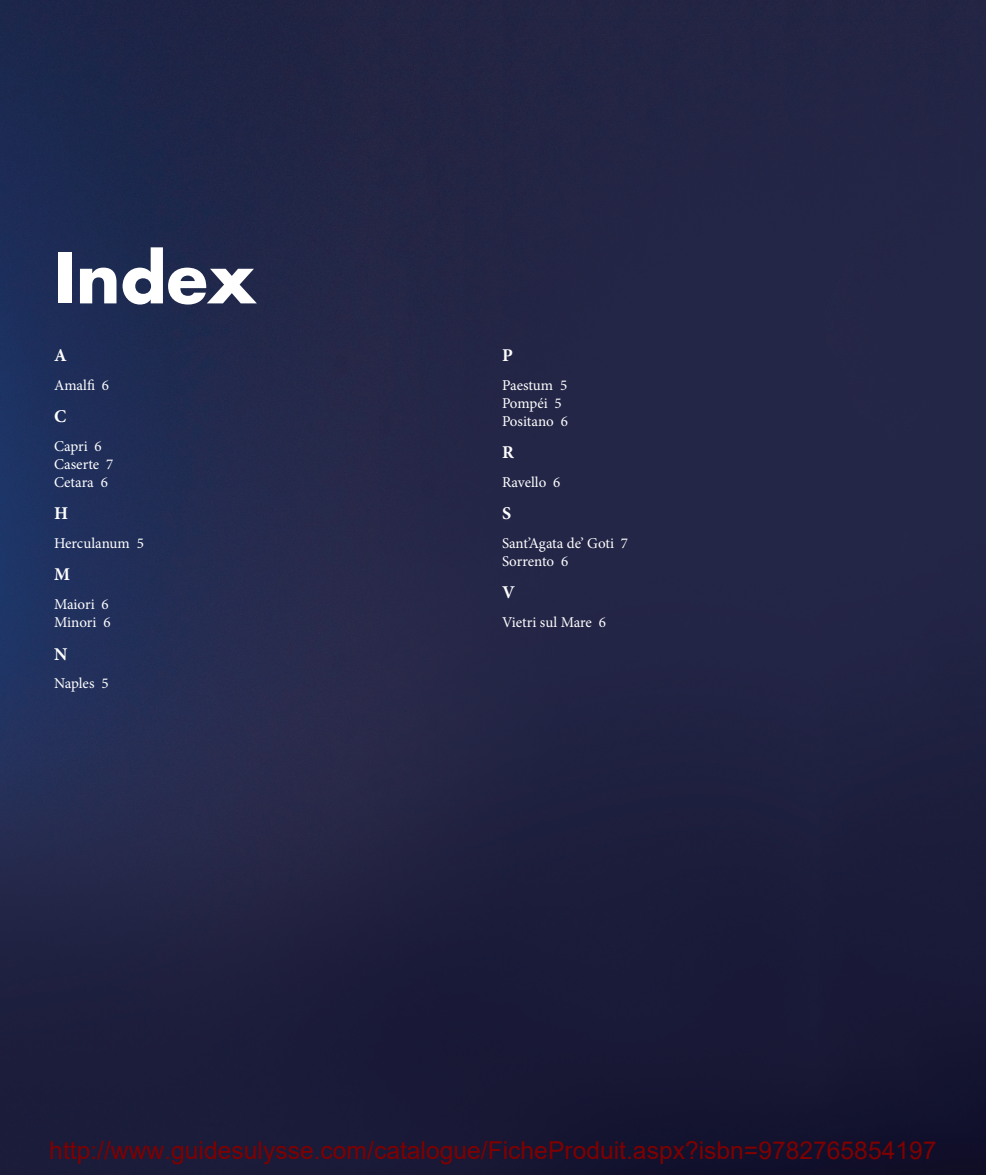
<style>
.page{position:relative;width:986px;height:1175px;background:#fff}
.page>*{position:absolute;margin:0;border:0;box-sizing:border-box;transform-origin:0 0}
.t1{font:700 67.5px "Futura Std";color:#fff}
.t2{font:24.6px "Arial";color:#800000}
.t3{font:700 18px "Minion Pro";color:#fff}
.t4{font:15px/18px "Minion Pro";color:#fff}
</style>
<div class="page">
<img style="left:0;top:0;width:986px;height:1174px">
<h1 class="t1" style="left:54px;top:233px;width:203px">Index</h1>
<p class="t3" style="left:54px;top:342px;width:14px">A</p>
<p class="t4" style="left:54px;top:376px;width:57px">Amalfi 6</p>
<p class="t3" style="left:54px;top:403px;width:14px">C</p>
<p class="t4" style="left:54px;top:437px;width:61px">Capri 6<br>Caserte 7<br>Cetara 6</p>
<p class="t3" style="left:54px;top:501px;width:16px">H</p>
<p class="t4" style="left:54px;top:534px;width:91px">Herculanum 5</p>
<p class="t3" style="left:54px;top:562px;width:17px">M</p>
<p class="t4" style="left:54px;top:595px;width:58px">Maiori 6<br>Minori 6</p>
<p class="t3" style="left:54px;top:641px;width:15px">N</p>
<p class="t4" style="left:54px;top:674px;width:56px">Naples 5</p>
<p class="t3" style="left:502px;top:342px;width:12px">P</p>
<p class="t4" style="left:502px;top:376px;width:67px">Paestum 5<br>Pompéi 5<br>Positano 6</p>
<p class="t3" style="left:502px;top:439px;width:13px">R</p>
<p class="t4" style="left:502px;top:473px;width:60px">Ravello 6</p>
<p class="t3" style="left:502px;top:501px;width:11px">S</p>
<p class="t4" style="left:502px;top:534px;width:128px">Sant’Agata de’ Goti 7<br>Sorrento 6</p>
<p class="t3" style="left:502px;top:580px;width:14px">V</p>
<p class="t4" style="left:502px;top:613px;width:105px">Vietri sul Mare 6</p>
<h2 class="t2" style="left:49px;top:1133px;width:888px">http://www.guidesulysse.com/catalogue/FicheProduit.aspx?isbn=9782765854197</h2>
</div>
